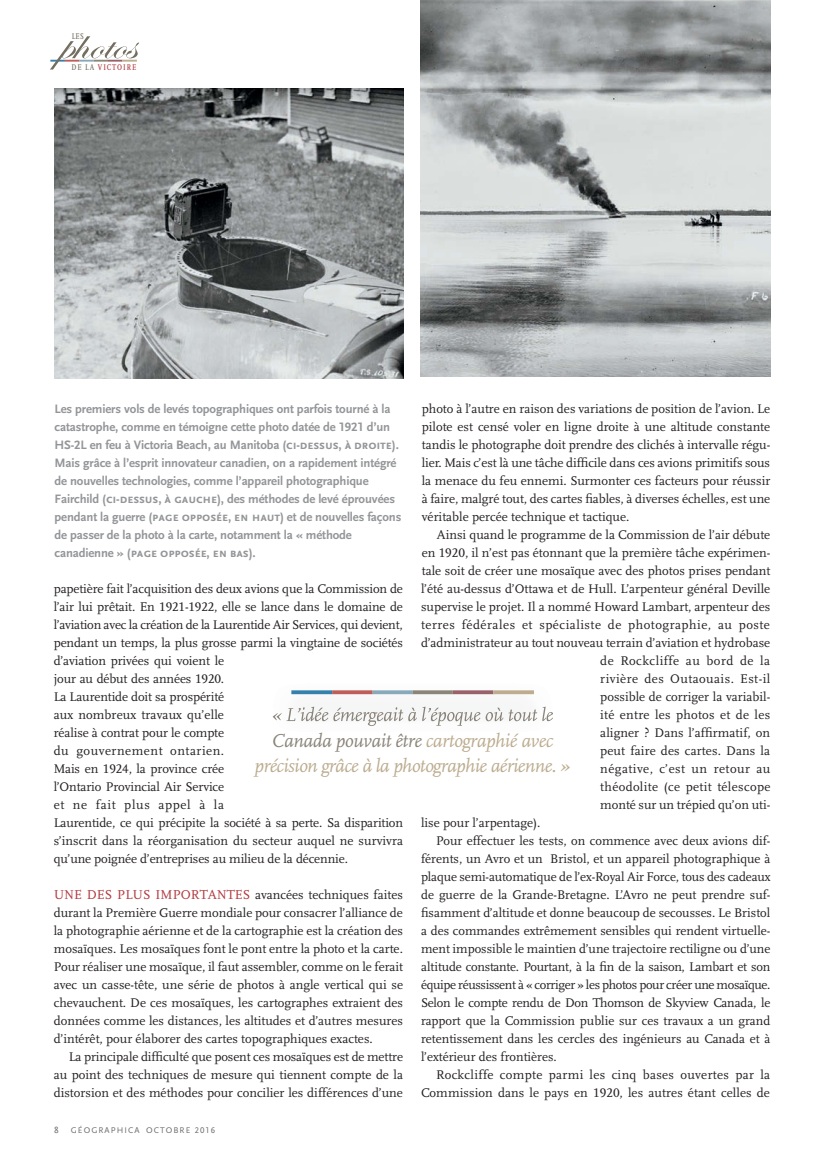
<style>
.page{position:relative;width:838px;height:1175px;background:#fff}
.page>*{position:absolute;margin:0;border:0;box-sizing:border-box;transform-origin:0 0}
.t1{font:43.65px "Edwardian Script ITC";letter-spacing:-.01em;color:#736e60;scale:1.2 1}
.t2{font:italic 19.5px/25.5px "Scala LF";letter-spacing:-.03em;color:#bcac8f;text-align:center}
.t3{font:13.2px/18px "Scala LF";color:#231f20}
.t4{font:13.2px "Scala LF";letter-spacing:-.02em;color:#231f20}
.t5{font:13.2px "Scala LF";letter-spacing:.025em;color:#231f20}
.t6{font:13.2px "Scala LF";letter-spacing:.035em;color:#231f20}
.t7{font:13.2px "Scala LF";letter-spacing:-.025em;color:#231f20}
.t8{font:13.2px "Scala LF";letter-spacing:.04em;color:#231f20}
.t9{font:13.2px "Scala LF";letter-spacing:.02em;color:#231f20}
.t10{font:700 12.75px/18px "Scala Sans LF";letter-spacing:-.01em;color:#939598}
.t11{font:9.3px "Scala Sans LF";color:#6d6e71}
.t12{font:8.7px "Scala Sans LF";letter-spacing:.125em;color:#6d6e71}
.t13{font:8.7px "Scala Regular Con";letter-spacing:.11em;color:#b03a40}
.t14{font:8.7px "Scala Regular Con";color:#736e60}
.s1{color:#736e60}
.s2{font-family:"Scala Sans Caps"}
.s3{font-size:13.5px;color:#b03a40}
.s4{color:#8a8579}
</style>
<div class="page">
<img style="left:54px;top:89px;width:349px;height:289px">
<img style="left:420px;top:0;width:350px;height:377px">
<img style="left:291px;top:690px;width:243px;height:5px">
<img style="left:272px;top:706px;width:281px;height:20px">
<svg style="left:291px;top:690px;width:242px;height:4px"></svg>
<svg style="left:50px;top:60px;width:87px;height:2px"></svg>
<p class="t14" style="left:72px;top:31px;width:14px">LES</p>
<p class="t1" style="left:59px;top:21px;width:65px">photos</p>
<p class="t13" style="left:71px;top:62px;width:66px"><span class="s1">DE LA</span> VICTOIRE</p>
<p class="t3" style="left:421px;top:400px;width:350px">photo à l’autre en raison des variations de position de l’avion. Le</p>
<p class="t3" style="left:421px;top:418px;width:350px">pilote est censé voler en ligne droite à une altitude constante</p>
<p class="t3" style="left:421px;top:436px;width:350px">tandis le photographe doit prendre des clichés à intervalle régu-</p>
<p class="t3" style="left:421px;top:454px;width:349px">lier. Mais c’est là une tâche difficile dans ces avions primitifs sous</p>
<p class="t3" style="left:421px;top:472px;width:350px">la menace du feu ennemi. Surmonter ces facteurs pour réussir</p>
<p class="t3" style="left:421px;top:490px;width:350px">à faire, malgré tout, des cartes fiables, à diverses échelles, est une</p>
<p class="t3" style="left:421px;top:508px;width:209px">véritable percée technique et tactique.</p>
<p class="t3" style="left:436px;top:526px;width:335px">Ainsi quand le programme de la Commission de l’air débute</p>
<p class="t3" style="left:421px;top:544px;width:350px">en 1920, il n’est pas étonnant que la première tâche expérimen-</p>
<p class="t3" style="left:421px;top:562px;width:350px">tale soit de créer une mosaïque avec des photos prises pendant</p>
<p class="t3" style="left:421px;top:580px;width:350px">l’été au-dessus d’Ottawa et de Hull. L’arpenteur général Deville</p>
<p class="t3" style="left:421px;top:598px;width:350px">supervise le projet. Il a nommé Howard Lambart, arpenteur des</p>
<p class="t8" style="left:421px;top:617px;width:350px">terres fédérales et spécialiste de photographie, au poste</p>
<p class="t3" style="left:421px;top:634px;width:350px">d’administrateur au tout nouveau terrain d’aviation et hydrobase</p>
<p class="t6" style="left:600px;top:653px;width:171px">de Rockcliffe au bord de la</p>
<p class="t6" style="left:600px;top:671px;width:171px">rivière des Outaouais. Est-il</p>
<p class="t3" style="left:600px;top:688px;width:171px">possible de corriger la variabil-</p>
<p class="t9" style="left:600px;top:707px;width:171px">ité entre les photos et de les</p>
<p class="t3" style="left:600px;top:724px;width:171px">aligner ? Dans l’affirmatif, on</p>
<p class="t3" style="left:600px;top:742px;width:171px">peut faire des cartes. Dans la</p>
<p class="t6" style="left:600px;top:761px;width:171px">négative, c’est un retour au</p>
<p class="t5" style="left:600px;top:779px;width:171px">théodolite (ce petit télescope</p>
<p class="t3" style="left:600px;top:796px;width:171px">monté sur un trépied qu’on uti-</p>
<p class="t3" style="left:421px;top:814px;width:121px">lise pour l’arpentage).</p>
<p class="t3" style="left:436px;top:832px;width:335px">Pour effectuer les tests, on commence avec deux avions dif-</p>
<p class="t3" style="left:421px;top:850px;width:350px">férents, un Avro et un Bristol, et un appareil photographique à</p>
<p class="t3" style="left:421px;top:868px;width:351px">plaque semi-automatique de l’ex-Royal Air Force, tous des cadeaux</p>
<p class="t3" style="left:421px;top:886px;width:351px">de guerre de la Grande-Bretagne. L’Avro ne peut prendre suf-</p>
<p class="t3" style="left:421px;top:904px;width:350px">fisamment d’altitude et donne beaucoup de secousses. Le Bristol</p>
<p class="t3" style="left:421px;top:922px;width:350px">a des commandes extrêmement sensibles qui rendent virtuelle-</p>
<p class="t3" style="left:421px;top:940px;width:351px">ment impossible le maintien d’une trajectoire rectiligne ou d’une</p>
<p class="t4" style="left:421px;top:959px;width:350px">altitude constante. Pourtant, à la fin de la saison, Lambart et son</p>
<p class="t7" style="left:421px;top:977px;width:351px">équipe réussissent à « corriger » les photos pour créer une mosaïque.</p>
<p class="t4" style="left:421px;top:995px;width:350px">Selon le compte rendu de Don Thomson de Skyview Canada, le</p>
<p class="t3" style="left:421px;top:1012px;width:350px">rapport que la Commission publie sur ces travaux a un grand</p>
<p class="t3" style="left:421px;top:1030px;width:350px">retentissement dans les cercles des ingénieurs au Canada et à</p>
<p class="t3" style="left:421px;top:1048px;width:137px">l’extérieur des frontières.</p>
<p class="t5" style="left:436px;top:1067px;width:335px">Rockcliffe compte parmi les cinq bases ouvertes par la</p>
<p class="t3" style="left:421px;top:1084px;width:350px">Commission dans le pays en 1920, les autres étant celles de</p>
<p class="t10" style="left:54px;top:400px;width:348px">Les premiers vols de levés topographiques ont parfois tourné à la catastrophe, comme en témoigne cette photo datée de 1921 d’un HS-2L en feu à Victoria Beach, au Manitoba (<span class="s2">ci-dessus, à droite</span>).<br>Mais grâce à l’esprit innovateur canadien, on a rapidement intégré de nouvelles technologies, comme l’appareil photographique Fairchild (<span class="s2">ci-dessus, à gauche</span>), des méthodes de levé éprouvées pendant la guerre (<span class="s2">page opposée, en haut</span>) et de nouvelles façons de passer de la photo à la carte, notamment la « méthode canadienne » (<span class="s2">page opposée, en bas</span>).</p>
<p class="t3" style="left:54px;top:580px;width:350px">papetière fait l’acquisition des deux avions que la Commission de l’air lui prêtait. En 1921-1922, elle se lance dans le domaine de l’aviation avec la création de la Laurentide Air Services, qui devient, pendant un temps, la plus grosse parmi la vingtaine de sociétés d’aviation privées qui voient le<br>jour au début des années 1920.<br>La Laurentide doit sa prospérité<br>aux nombreux travaux qu’elle<br>réalise à contrat pour le compte<br>du gouvernement ontarien.<br>Mais en 1924, la province crée<br>l’Ontario Provincial Air Service<br>et ne fait plus appel à la<br>Laurentide, ce qui précipite la société à sa perte. Sa disparition s’inscrit dans la réorganisation du secteur auquel ne survivra qu’une poignée d’entreprises au milieu de la décennie.</p>
<p class="t3" style="left:54px;top:886px;width:350px"><span class="s3">UNE DES PLUS IMPORTANTES</span> avancées techniques faites</p>
<p class="t3" style="left:54px;top:904px;width:350px">durant la Première Guerre mondiale pour consacrer l’alliance de</p>
<p class="t3" style="left:54px;top:922px;width:350px">la photographie aérienne et de la cartographie est la création des</p>
<p class="t3" style="left:54px;top:940px;width:350px">mosaïques. Les mosaïques font le pont entre la photo et la carte.</p>
<p class="t3" style="left:54px;top:958px;width:350px">Pour réaliser une mosaïque, il faut assembler, comme on le ferait</p>
<p class="t3" style="left:54px;top:976px;width:350px">avec un casse-tête, une série de photos à angle vertical qui se</p>
<p class="t3" style="left:54px;top:994px;width:350px">chevauchent. De ces mosaïques, les cartographes extraient des</p>
<p class="t3" style="left:54px;top:1012px;width:350px">données comme les distances, les altitudes et d’autres mesures</p>
<p class="t3" style="left:54px;top:1030px;width:320px">d’intérêt, pour élaborer des cartes topographiques exactes.</p>
<p class="t3" style="left:69px;top:1048px;width:335px">La principale difficulté que posent ces mosaïques est de mettre</p>
<p class="t3" style="left:54px;top:1066px;width:350px">au point des techniques de mesure qui tiennent compte de la</p>
<p class="t3" style="left:54px;top:1084px;width:350px">distorsion et des méthodes pour concilier les différences d’une</p>
<p class="t2" style="left:254px;top:728px;width:316px"><span class="s4">Canada pouvait être</span> cartographié avec précision grâce à la photographie aérienne. »</p>
<p class="t11" style="left:54px;top:1125px;width:6px">8</p>
<p class="t12" style="left:71px;top:1125px;width:146px">GÉOGRAPHICA OCTOBRE 2016</p>
</div>
